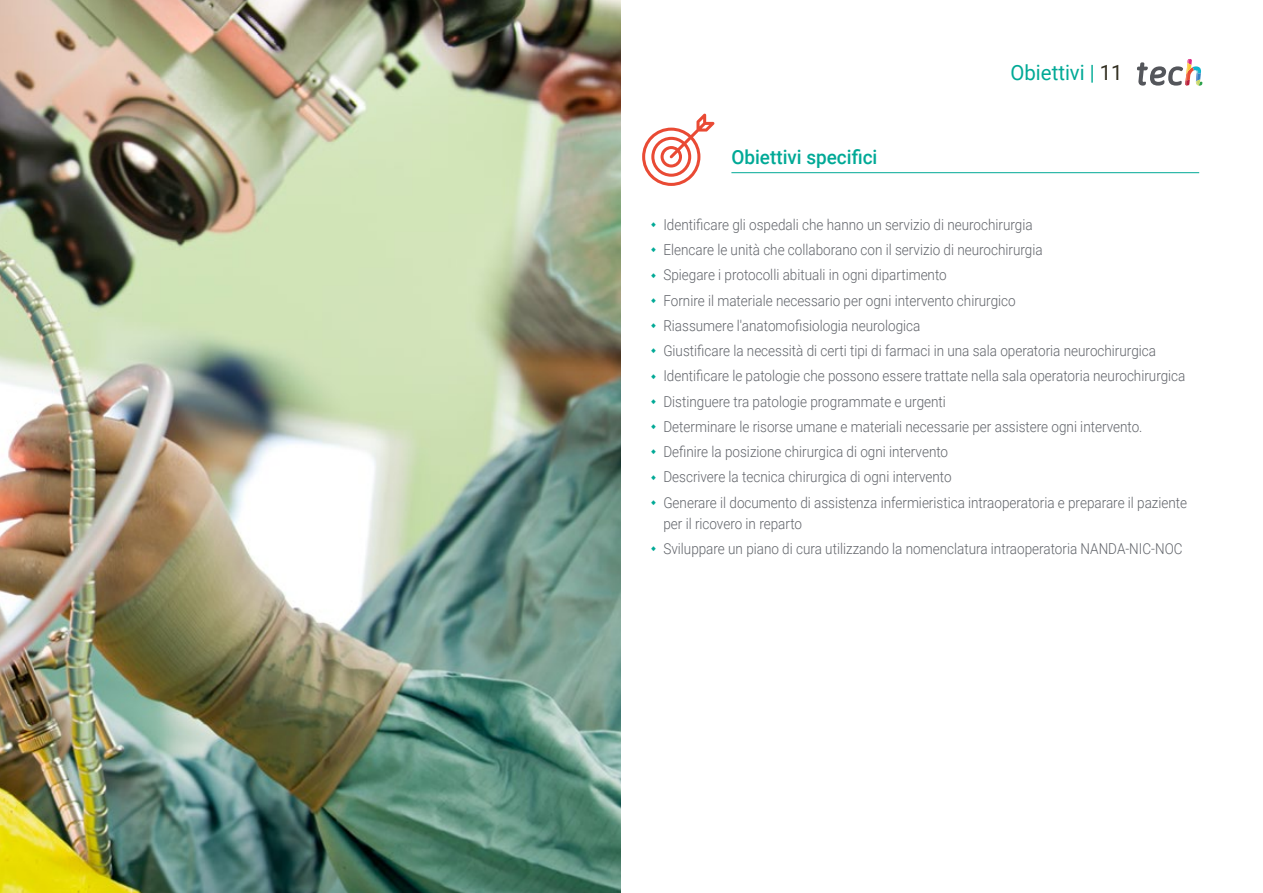
<style>
.page{position:relative;width:1263px;height:893px;background:#fff}
.page>*{position:absolute;margin:0;border:0;box-sizing:border-box;transform-origin:0 0}
.t1{font:21px "Roboto";color:#00a996}
.t2{font:500 19.5px "Roboto";color:#00a996}
.t3{font:300 15px/25.2px "Roboto";color:#61646a;scale:.9 1}
.s1{color:#00aa96}
.s2{color:#312e20}
</style>
<div class="page">
<img style="left:0;top:0;width:621px;height:893px">
<svg style="left:1137px;top:59px;width:65px;height:27px"></svg>
<hr style="left:731px;top:172px;width:468px;height:1px;background:#00a996">
<svg style="left:642px;top:114px;width:72px;height:72px"></svg>
<h2 class="t2" style="left:731px;top:144px;width:147px">Obiettivi specifici</h2>
<h1 class="t1" style="left:1010px;top:57px;width:114px">Obiettivi <span class="s1">|</span> <span class="s2">11</span></h1>
<p class="t3" style="left:663px;top:211px;width:584px">Identificare gli ospedali che hanno un servizio di neurochirurgia<br>Elencare le unità che collaborano con il servizio di neurochirurgia<br>Spiegare i protocolli abituali in ogni dipartimento<br>Fornire il materiale necessario per ogni intervento chirurgico<br>Riassumere l'anatomofisiologia neurologica<br>Giustificare la necessità di certi tipi di farmaci in una sala operatoria neurochirurgica Identificare le patologie che possono essere trattate nella sala operatoria neurochirurgica Distinguere tra patologie programmate e urgenti<br>Determinare le risorse umane e materiali necessarie per assistere ogni intervento.<br>Definire la posizione chirurgica di ogni intervento<br>Descrivere la tecnica chirurgica di ogni intervento<br>Generare il documento di assistenza infermieristica intraoperatoria e preparare il paziente</p>
<p class="t3" style="left:663px;top:510px;width:578px">per il ricovero in reparto<br>Sviluppare un piano di cura utilizzando la nomenclatura intraoperatoria NANDA-NIC-NOC</p>
</div>
